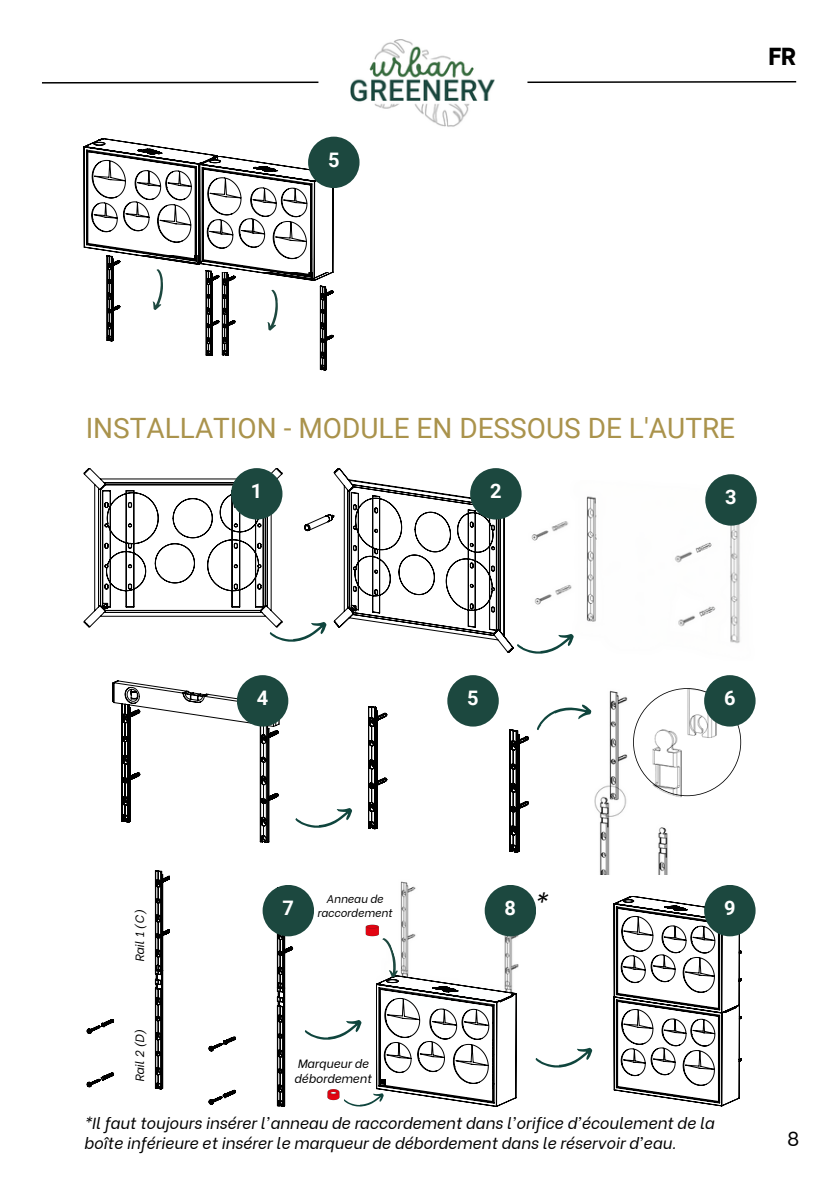
<style>
.page{position:relative;width:839px;height:1191px;background:#fff}
.page>*{position:absolute;margin:0;border:0;box-sizing:border-box;transform-origin:0 0}
.t1{font:28px "Roboto";color:#aa934c}
.t2{font:italic 28px "Be Vietnam";color:#000}
.t3{font:800 24.6px "Be Vietnam";color:#000}
.t4{font:700 20px "Roboto";color:#fff}
.t5{font:20px "Be Vietnam";color:#000}
.t6{font:italic 16px/20px "Be Vietnam";color:#000}
.t7{font:italic 12px/15px "Be Vietnam";color:#000}
.t8{font:italic 11.2px/14px "Be Vietnam";color:#000;text-align:center}
</style>
<div class="page">
<hr style="left:42px;top:82px;width:276px;height:2px;background:#000">
<img style="left:350px;top:40px;width:144px;height:87px">
<hr style="left:527px;top:81px;width:269px;height:2px;background:#000">
<div style="left:308px;top:137px;width:51px;height:51px;background:#1c483f;border-radius:50%"></div>
<img style="left:586px;top:481px;width:171px;height:163px">
<div style="left:705px;top:474px;width:51px;height:52px;background:#1c483f;border-radius:50%"></div>
<svg style="left:84px;top:468px;width:490px;height:186px"></svg>
<svg style="left:295px;top:808px;width:57px;height:20px"></svg>
<svg style="left:112px;top:681px;width:167px;height:162px"></svg>
<div style="left:237px;top:675px;width:51px;height:52px;background:#1c483f;border-radius:50%"></div>
<svg style="left:510px;top:704px;width:82px;height:149px"></svg>
<div style="left:447px;top:675px;width:51px;height:52px;background:#1c483f;border-radius:50%"></div>
<svg style="left:368px;top:706px;width:20px;height:124px"></svg>
<img style="left:594px;top:690px;width:74px;height:184px">
<svg style="left:633px;top:688px;width:108px;height:108px"></svg>
<div style="left:704px;top:675px;width:51px;height:52px;background:#1c483f;border-radius:50%"></div>
<svg style="left:87px;top:870px;width:83px;height:220px"></svg>
<svg style="left:209px;top:888px;width:86px;height:218px"></svg>
<img style="left:400px;top:881px;width:118px;height:55px">
<svg style="left:614px;top:896px;width:127px;height:210px"></svg>
<div style="left:704px;top:885px;width:51px;height:51px;background:#1c483f;border-radius:50%"></div>
<div style="left:484px;top:885px;width:52px;height:51px;background:#1c483f;border-radius:50%"></div>
<div style="left:262px;top:885px;width:52px;height:51px;background:#1c483f;border-radius:50%"></div>
<svg style="left:535px;top:1047px;width:58px;height:21px"></svg>
<svg style="left:84px;top:138px;width:249px;height:232px"></svg>
<img style="left:365px;top:925px;width:14px;height:11px">
<svg style="left:304px;top:936px;width:214px;height:171px"></svg>
<p class="t4" style="left:328px;top:148px;width:13px">5</p>
<p class="t3" style="left:768px;top:35px;width:29px">FR</p>
<p class="t1" style="left:86px;top:412px;width:651px">INSTALLATION - MODULE EN DESSOUS DE L'AUTRE</p>
<p class="t4" style="left:251px;top:480px;width:13px">1</p>
<p class="t4" style="left:490px;top:480px;width:13px">2</p>
<p class="t4" style="left:725px;top:486px;width:13px">3</p>
<p class="t4" style="left:257px;top:687px;width:13px">4</p>
<p class="t4" style="left:467px;top:687px;width:13px">5</p>
<p class="t4" style="left:724px;top:687px;width:13px">6</p>
<p class="t7" style="left:131px;top:962px;width:54px;rotate:-90deg">Rail 1 (C)</p>
<p class="t7" style="left:131px;top:1082px;width:55px;rotate:-90deg">Rail 2 (D)</p>
<p class="t2" style="left:533px;top:880px;width:15px">*</p>
<p class="t8" style="left:317px;top:891px;width:77px">Anneau de raccordement</p>
<p class="t4" style="left:282px;top:896px;width:13px">7</p>
<p class="t4" style="left:504px;top:896px;width:13px">8</p>
<p class="t4" style="left:724px;top:896px;width:13px">9</p>
<p class="t7" style="left:294px;top:1055px;width:79px">Marqueur de débordement</p>
<p class="t6" style="left:84px;top:1112px;width:631px">*Il faut toujours insérer l'anneau de raccordement dans l'orifice d'écoulement de la boîte inférieure et insérer le marqueur de débordement dans le réservoir d'eau.</p>
<p class="t5" style="left:787px;top:1122px;width:14px">8</p>
</div>
